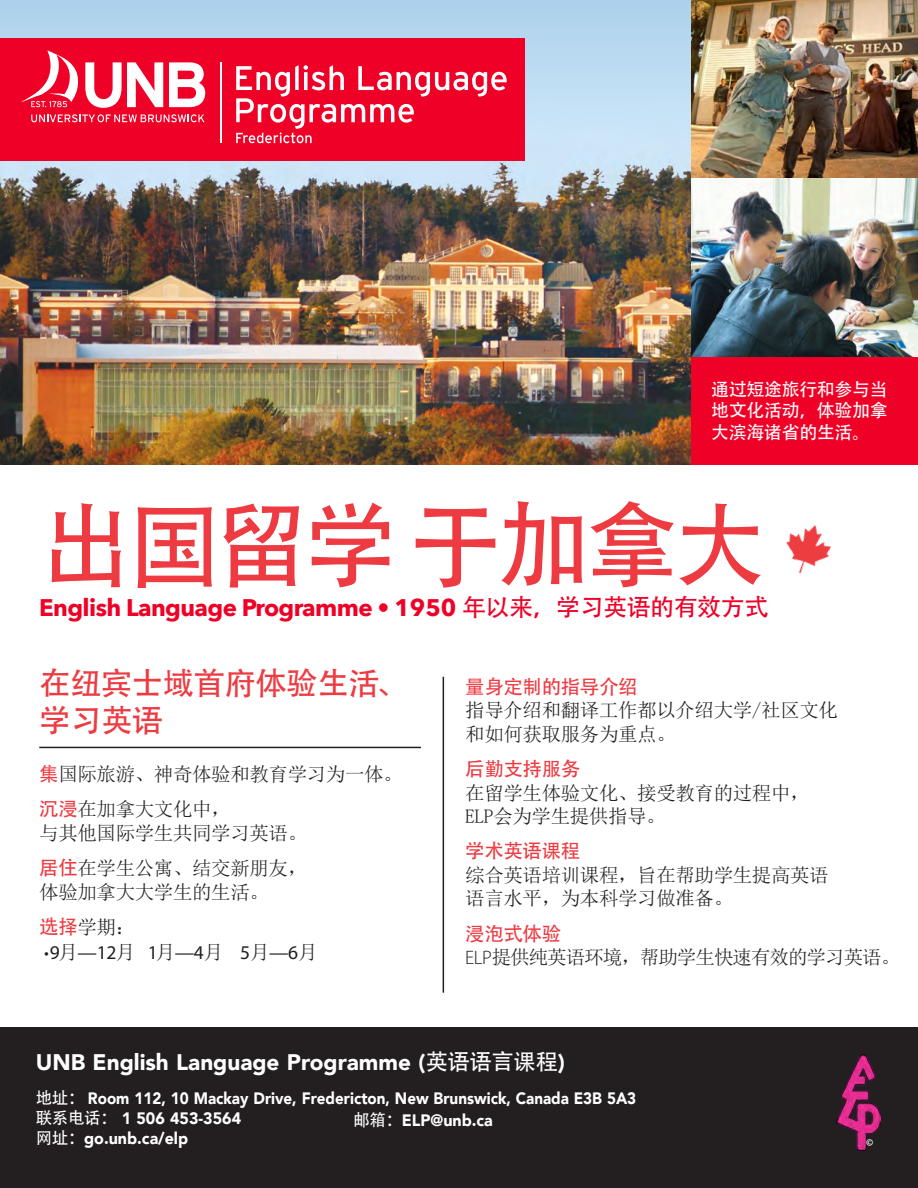
<style>
.page{position:relative;width:918px;height:1188px;background:#fff}
.page>*{position:absolute;margin:0;border:0;box-sizing:border-box;transform-origin:0 0}
.t1{font:93px "Adobe Heiti Std";letter-spacing:-.05em;color:#ee3a41}
.t2{font:31.5px "Adobe Heiti Std";letter-spacing:-.02em;color:#ee3a41}
.t3{font:700 24px "Avenir Next";letter-spacing:-.025em;color:#ef0027}
.t4{font:900 22.5px "Avenir";color:#fff}
.t5{font:19.5px "Sim Sun";letter-spacing:-.02em;color:#231f20}
.t6{font:19.5px "Adobe Heiti Std";letter-spacing:-.02em;color:#ee3a41}
.t7{font:19.5px "Sim Sun";letter-spacing:-.05em;color:#231f20}
.t8{font:19.5px "Myriad Pro";color:#231f20}
.t9{font:18px/21.6px "Adobe Heiti Std";letter-spacing:-.02em;color:#fff;text-align:justify}
.t10{font:900 16.5px "Avenir";color:#fff;scale:.92 1}
.t11{font:900 16.5px "Avenir";color:#fff}
.t12{font:700 10.5px "Myriad Pro";color:#fff}
.s1{font-family:"Adobe Heiti Std";font-weight:400}
.s2{font-family:"Adobe Heiti Std";color:#ee3a41}
.s3{font-weight:300}
.s4{font-family:"Sim Sun"}
.s5{font-family:"Myriad Pro";font-weight:300}
</style>
<div class="page">
<img style="left:0;top:0;width:692px;height:464px">
<img style="left:692px;top:0;width:226px;height:356px">
<div style="left:692px;top:356px;width:226px;height:108px;background:#ef0027"></div>
<div style="left:0;top:38px;width:524px;height:123px;background:#ef0027"></div>
<svg style="left:169px;top:62px;width:36px;height:45px"></svg>
<svg style="left:31px;top:114px;width:173px;height:8px"></svg>
<svg style="left:22px;top:50px;width:141px;height:58px"></svg>
<hr style="left:220px;top:62px;width:1px;height:81px;background:#fff">
<svg style="left:236px;top:65px;width:271px;height:78px"></svg>
<div style="left:0;top:1028px;width:918px;height:160px;background:#231f20"></div>
<img style="left:837px;top:1054px;width:43px;height:97px">
<hr style="left:39px;top:747px;width:382px;height:1px;background:#231f20">
<hr style="left:443px;top:677px;width:1px;height:316px;background:#231f20">
<img style="left:786px;top:525px;width:46px;height:49px">
<p class="t9" style="left:711px;top:379px;width:178px">通过短途旅行和参与当地文化活动，体验加拿大滨海诸省的生活。</p>
<p class="t1" style="left:39px;top:490px;width:729px">出国留学 于加拿大</p>
<p class="t3" style="left:39px;top:587px;width:731px">English Language Programme • 1950 <span class="s1">年以来，学习英语的有效方式</span></p>
<p class="t2" style="left:39px;top:664px;width:373px">在纽宾士域首府体验生活、</p>
<p class="t2" style="left:39px;top:702px;width:126px">学习英语</p>
<p class="t5" style="left:39px;top:764px;width:365px"><span class="s2">集</span>国际旅游、神奇体验和教育学习为一体。</p>
<p class="t5" style="left:39px;top:800px;width:193px"><span class="s2">沉浸</span>在加拿大文化中，</p>
<p class="t5" style="left:39px;top:823px;width:269px">与其他国际学生共同学习英语。</p>
<p class="t5" style="left:39px;top:858px;width:269px"><span class="s2">居住</span>在学生公寓、结交新朋友，</p>
<p class="t5" style="left:39px;top:882px;width:231px">体验加拿大大学生的生活。</p>
<p class="t5" style="left:39px;top:917px;width:97px"><span class="s2">选择</span>学期：</p>
<p class="t8" style="left:44px;top:940px;width:275px"><span class="s3">•</span>9<span class="s4">月</span>—12<span class="s4">月</span> 1<span class="s4">月</span>—4<span class="s4">月</span> 5<span class="s4">月</span>—6<span class="s4">月</span></p>
<p class="t6" style="left:465px;top:675px;width:174px">量身定制的指导介绍</p>
<p class="t5" style="left:465px;top:701px;width:374px">指导介绍和翻译工作都以介绍大学/社区文化</p>
<p class="t5" style="left:465px;top:724px;width:212px">和如何获取服务为重点。</p>
<p class="t6" style="left:465px;top:757px;width:117px">后勤支持服务</p>
<p class="t5" style="left:465px;top:783px;width:346px">在留学生体验文化、接受教育的过程中，</p>
<p class="t5" style="left:465px;top:806px;width:202px">ELP会为学生提供指导。</p>
<p class="t6" style="left:465px;top:839px;width:117px">学术英语课程</p>
<p class="t5" style="left:465px;top:865px;width:365px">综合英语培训课程，旨在帮助学生提高英语</p>
<p class="t5" style="left:465px;top:888px;width:269px">语言水平，为本科学习做准备。</p>
<p class="t6" style="left:465px;top:922px;width:97px">浸泡式体验</p>
<p class="t7" style="left:465px;top:947px;width:436px"><span class="s5">ELP</span>提供纯英语环境，帮助学生快速有效的学习英语。</p>
<p class="t4" style="left:36px;top:1043px;width:531px">UNB English Language Programme (<span class="s1">英语语言课程</span>)</p>
<p class="t10" style="left:36px;top:1084px;width:654px"><span class="s1">地址：</span> Room 112, 10 Mackay Drive, Fredericton, New Brunswick, Canada E3B 5A3</p>
<p class="t11" style="left:36px;top:1104px;width:207px"><span class="s1">联系电话：</span> 1 506 453-3564</p>
<p class="t11" style="left:36px;top:1124px;width:154px"><span class="s1">网址：</span>go.unb.ca/elp</p>
<p class="t11" style="left:353px;top:1106px;width:141px"><span class="s1">邮箱：</span>ELP@unb.ca</p>
<p class="t12" style="left:866px;top:1136px;width:9px">©</p>
</div>
